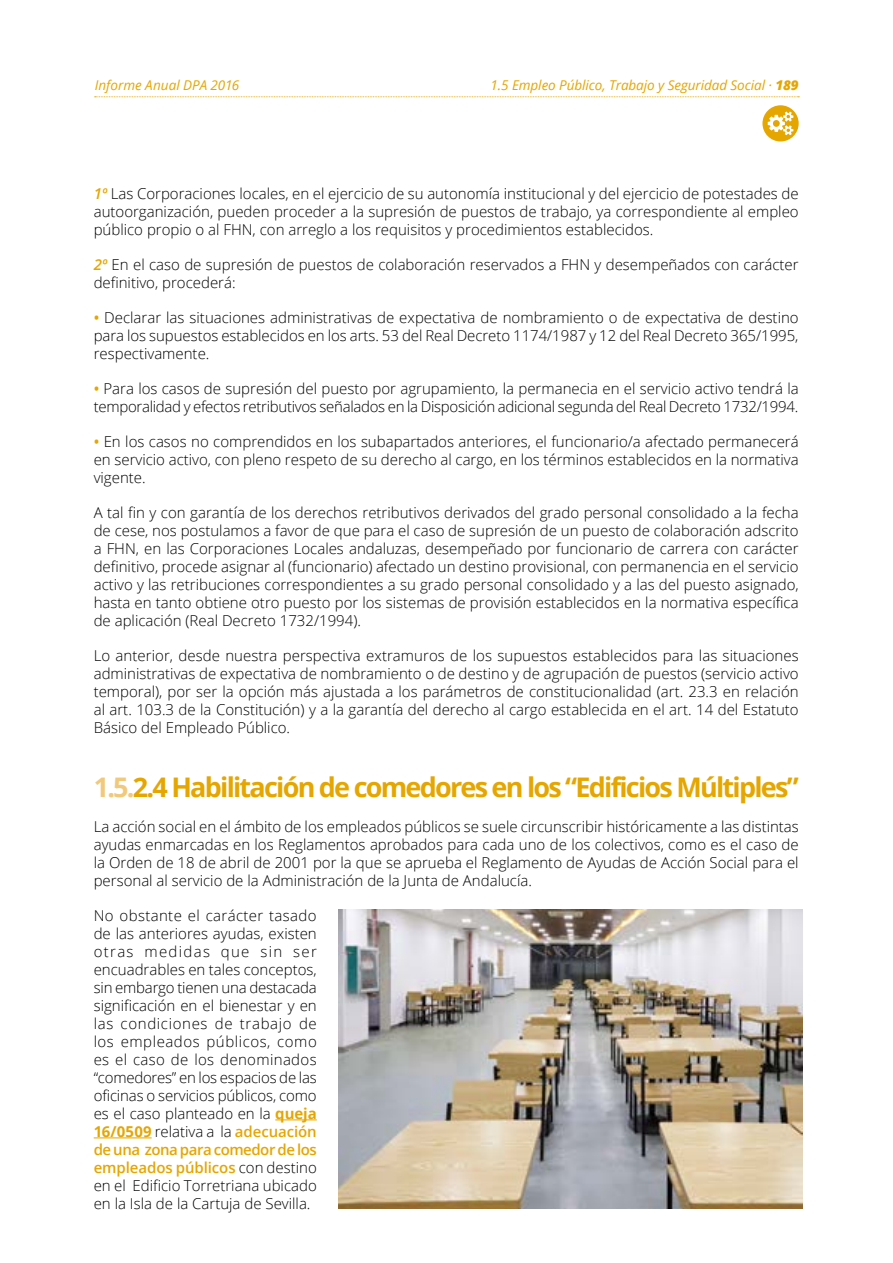
<style>
.page{position:relative;width:893px;height:1263px;background:#fff}
.page>*{position:absolute;margin:0;border:0;box-sizing:border-box;transform-origin:0 0}
.t1{font:700 27px "Open Sans";letter-spacing:-.065em;color:#e5a600}
.t2{font:300 15px/18px "Open Sans";color:#000;text-align:justify}
.t3{font:300 15px/18px "Open Sans";letter-spacing:-.02em;color:#000}
.t4{font:italic 13.5px "Open Sans";letter-spacing:-.005em;color:#e5a600}
.s1{font-weight:800}
.s2{font-weight:600;font-style:italic;color:#e5a600}
.s3{font-weight:600;color:#e5a600}
.s4{color:#f1c97a}
.s5{font-weight:700;color:#e5a600}
</style>
<div class="page">
<div style="left:762px;top:105px;width:37px;height:36px;background:#e5a600;border-radius:50%"></div>
<svg style="left:768px;top:112px;width:25px;height:23px"></svg>
<svg style="left:95px;top:96px;width:704px;height:1px"></svg>
<hr style="left:275px;top:1120px;width:42px;height:1px;background:#e5a600">
<hr style="left:94px;top:1138px;width:58px;height:1px;background:#e5a600">
<img style="left:339px;top:909px;width:463px;height:300px">
<p class="t4" style="left:95px;top:76px;width:146px">Informe Anual DPA 2016</p>
<p class="t4" style="left:490px;top:76px;width:310px">1.5 Empleo Público, Trabajo y Seguridad Social · <span class="s1">189</span></p>
<p class="t2" style="left:94px;top:184px;width:706px"><span class="s2">1º</span> Las Corporaciones locales, en el ejercicio de su autonomía institucional y del ejercicio de potestades de autoorganización, pueden proceder a la supresión de puestos de trabajo, ya correspondiente al empleo público propio o al FHN, con arreglo a los requisitos y procedimientos establecidos.</p>
<p class="t2" style="left:94px;top:255px;width:706px"><span class="s2">2º</span> En el caso de supresión de puestos de colaboración reservados a FHN y desempeñados con carácter definitivo, procederá:</p>
<p class="t2" style="left:94px;top:308px;width:706px"><span class="s3">•</span> Declarar las situaciones administrativas de expectativa de nombramiento o de expectativa de destino para los supuestos establecidos en los arts. 53 del Real Decreto 1174/1987 y 12 del Real Decreto 365/1995, respectivamente.</p>
<p class="t3" style="left:94px;top:379px;width:706px"><span class="s3">•</span> Para los casos de supresión del puesto por agrupamiento, la permanecia en el servicio activo tendrá la temporalidad y efectos retributivos señalados en la Disposición adicional segunda del Real Decreto 1732/1994.</p>
<p class="t2" style="left:94px;top:432px;width:706px"><span class="s3">•</span> En los casos no comprendidos en los subapartados anteriores, el funcionario/a afectado permanecerá en servicio activo, con pleno respeto de su derecho al cargo, en los términos establecidos en la normativa vigente.</p>
<p class="t2" style="left:94px;top:503px;width:706px">A tal fin y con garantía de los derechos retributivos derivados del grado personal consolidado a la fecha de cese, nos postulamos a favor de que para el caso de supresión de un puesto de colaboración adscrito a FHN, en las Corporaciones Locales andaluzas, desempeñado por funcionario de carrera con carácter definitivo, procede asignar al (funcionario) afectado un destino provisional, con permanencia en el servicio activo y las retribuciones correspondientes a su grado personal consolidado y a las del puesto asignado, hasta en tanto obtiene otro puesto por los sistemas de provisión establecidos en la normativa específica de aplicación (Real Decreto 1732/1994).</p>
<p class="t2" style="left:94px;top:646px;width:707px">Lo anterior, desde nuestra perspectiva extramuros de los supuestos establecidos para las situaciones administrativas de expectativa de nombramiento o de destino y de agrupación de puestos (servicio activo temporal), por ser la opción más ajustada a los parámetros de constitucionalidad (art. 23.3 en relación al art. 103.3 de la Constitución) y a la garantía del derecho al cargo establecida en el art. 14 del Estatuto Básico del Empleado Público.</p>
<h1 class="t1" style="left:94px;top:768px;width:706px"><span class="s4">1.5.</span>2.4 Habilitación de comedores en los “Edificios Múltiples”</h1>
<p class="t2" style="left:94px;top:817px;width:707px">La acción social en el ámbito de los empleados públicos se suele circunscribir históricamente a las distintas ayudas enmarcadas en los Reglamentos aprobados para cada uno de los colectivos, como es el caso de la Orden de 18 de abril de 2001 por la que se aprueba el Reglamento de Ayudas de Acción Social para el personal al servicio de la Administración de la Junta de Andalucía.</p>
<p class="t2" style="left:94px;top:906px;width:225px">No obstante el carácter tasado de las anteriores ayudas, existen otras medidas que sin ser encuadrables en tales conceptos, sin embargo tienen una destacada significación en el bienestar y en las condiciones de trabajo de los empleados públicos, como es el caso de los denominados “comedores” en los espacios de las oficinas o servicios públicos, como es el caso planteado en la <span class="s5">queja 16/0509</span> relativa a la <span class="s3">adecuación de una zona para comedor de los empleados públicos</span> con destino en el Edificio Torretriana ubicado en la Isla de la Cartuja de Sevilla.</p>
</div>
